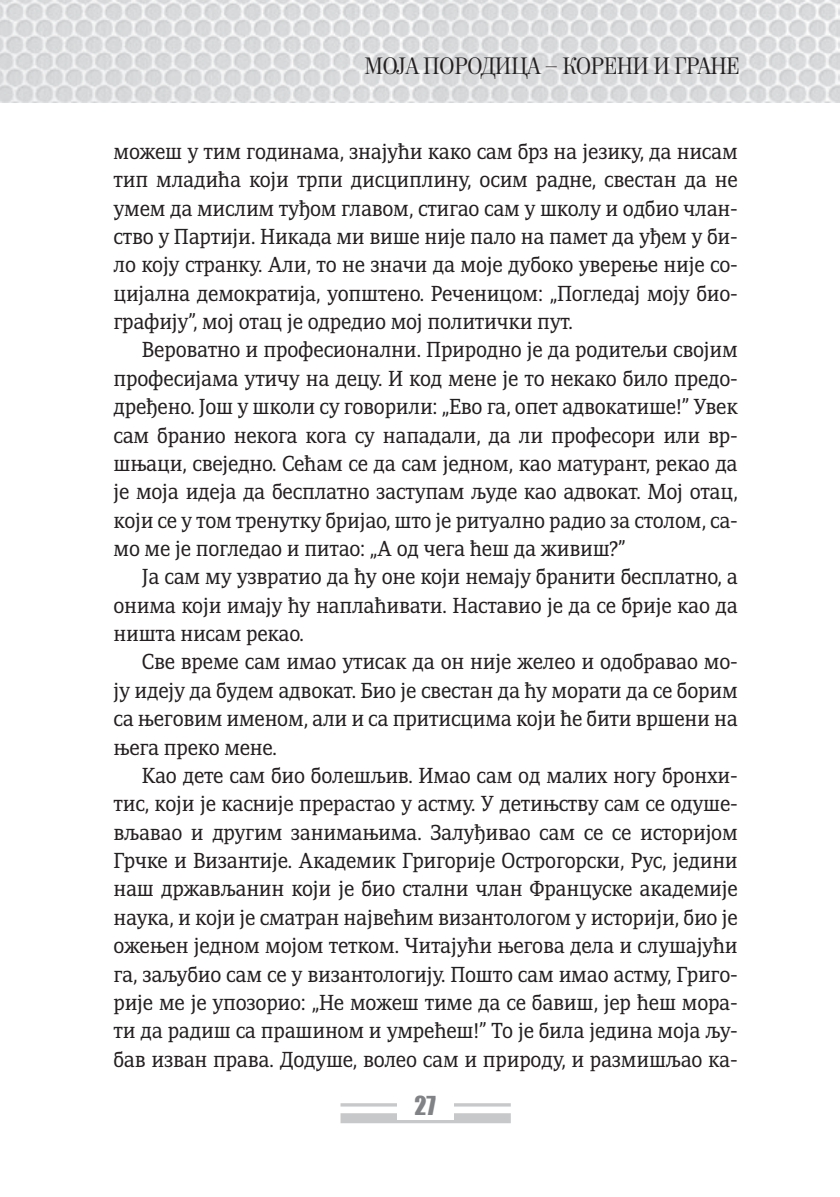
<style>
.page{position:relative;width:840px;height:1197px;background:#fff}
.page>*{position:absolute;margin:0;border:0;box-sizing:border-box;transform-origin:0 0}
.t1{font:24px "Impact";color:#808285}
.t2{font:22px "Neoplanta BG";letter-spacing:-.025em;color:#231f20}
.t3{font:21px/28.4px "Adamant BG";letter-spacing:-.015em;color:#231f20;text-align:justify;scale:.9 1}
</style>
<div class="page">
<hr style="left:340px;top:1103px;width:170px;height:3px;background:#c7c8ca">
<div style="left:340px;top:1113px;width:170px;height:10px;background:#c7c8ca"></div>
<div style="left:396px;top:1091px;width:57px;height:28px;background:#fff"></div>
<img style="left:0;top:0;width:839px;height:102px">
<p class="t2" style="left:364px;top:52px;width:376px">МОЈА ПОРОДИЦА – КОРЕНИ И ГРАНЕ</p>
<p class="t3" style="left:113px;top:137px;width:695px">можеш у тим годинама, знајући како сам брз на језику, да нисам тип младића који трпи дисциплину, осим радне, свестан да не умем да мислим туђом главом, стигао сам у школу и одбио члан&shy;ство у Партији. Никада ми више није пало на памет да уђем у би&shy;ло коју странку. Али, то не значи да моје дубоко уверење није со&shy;цијална демократија, уопштено. Реченицом: „Погледај моју био&shy;графију”, мој отац је одредио мој политички пут.</p>
<p class="t3" style="left:113px;top:336px;width:694px;text-indent:28px">Вероватно и професионални. Природно је да родитељи својим професијама утичу на децу. И код мене је то некако било предо&shy;дређено. Још у школи су говорили: „Ево га, опет адвокатише!” Увек сам бранио некога кога су нападали, да ли професори или вр&shy;шњаци, свеједно. Сећам се да сам једном, као матурант, рекао да је моја идеја да бесплатно заступам људе као адвокат. Мој отац, који се у том тренутку бријао, што је ритуално радио за столом, са&shy;мо ме је погледао и питао: „А од чега ћеш да живиш?”</p>
<p class="t3" style="left:113px;top:562px;width:695px;text-indent:28px">Ја сам му узвратио да ћу оне који немају бранити бесплатно, а онима који имају ћу наплаћивати. Наставио је да се брије као да ништа нисам рекао.</p>
<p class="t3" style="left:113px;top:647px;width:694px;text-indent:28px">Све време сам имао утисак да он није желео и одобравао мо&shy;ју идеју да будем адвокат. Био је свестан да ћу морати да се борим са његовим именом, али и са притисцима који ће бити вршени на њега преко мене.</p>
<p class="t3" style="left:113px;top:761px;width:694px;text-indent:28px">Као дете сам био болешљив. Имао сам од малих ногу бронхи&shy;тис, који је касније прерастао у астму. У детињству сам се одуше&shy;вљавао и другим занимањима. Залуђивао сам се се историјом Грчке и Византије. Академик Григорије Острогорски, Рус, једини наш држављанин који је био стални члан Француске академије наука, и који је сматран највећим византологом у историји, био је ожењен једном мојом тетком. Читајући његова дела и слушајући га, заљубио сам се у византологију. Пошто сам имао астму, Григо&shy;рије ме је упозорио: „Не можеш тиме да се бавиш, јер ћеш мора&shy;ти да радиш са прашином и умрећеш!” То је била једина моја љу&shy;бав изван права. Додуше, волео сам и природу, и размишљао ка-</p>
<p class="t1" style="left:414px;top:1086px;width:23px">27</p>
</div>
